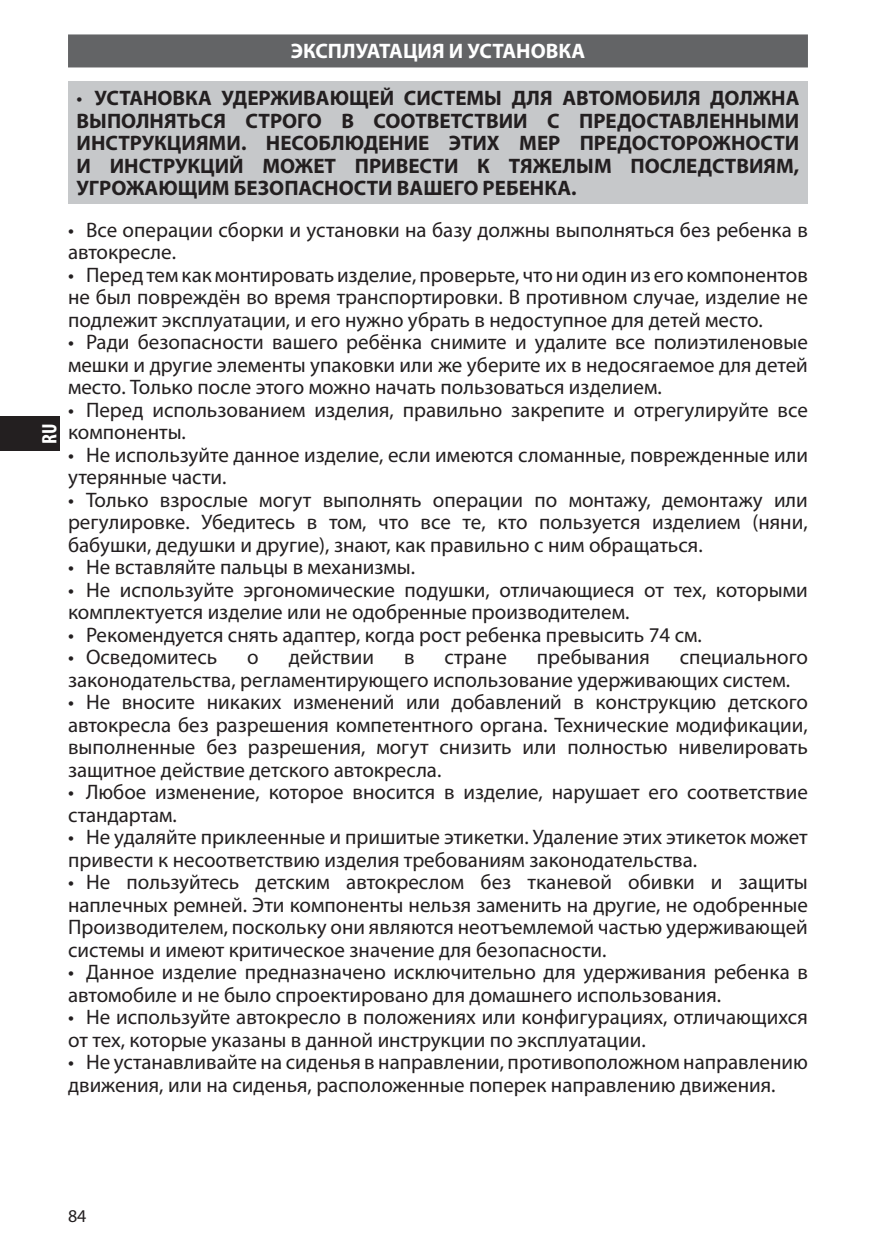
<style>
.page{position:relative;width:893px;height:1259px;background:#fff}
.page>*{position:absolute;margin:0;border:0;box-sizing:border-box;transform-origin:0 0}
.t1{font:21px/22.5px "Myriad Pro";color:#231f20}
.t2{font:700 21px/22.5px "Myriad Pro";color:#231f20;text-align:justify}
.t3{font:700 21px "Myriad Pro";color:#fff}
.t4{font:700 condensed 21px "Myriad Pro";color:#fff}
.t5{font:18px "Myriad Pro";color:#231f20}
.s1{font-weight:400}
</style>
<div class="page">
<div style="left:0;top:417px;width:60px;height:34px;background:#231f20"></div>
<div style="left:68px;top:34px;width:740px;height:33px;background:#636466"></div>
<div style="left:68px;top:81px;width:740px;height:123px;background:#c6c8ca"></div>
<p class="t4" style="left:37px;top:444px;width:22px;rotate:-90deg">RU</p>
<p class="t3" style="left:291px;top:43px;width:296px">ЭКСПЛУАТАЦИЯ И УСТАНОВКА</p>
<p class="t2" style="left:77px;top:88px;width:724px"><span class="s1">•</span> УСТАНОВКА УДЕРЖИВАЮЩЕЙ СИСТЕМЫ ДЛЯ АВТОМОБИЛЯ ДОЛЖНА ВЫПОЛНЯТЬСЯ СТРОГО В СООТВЕТСТВИИ С ПРЕДОСТАВЛЕННЫМИ ИНСТРУКЦИЯМИ. НЕСОБЛЮДЕНИЕ ЭТИХ МЕР ПРЕДОСТОРОЖНОСТИ И ИНСТРУКЦИЙ МОЖЕТ ПРИВЕСТИ К ТЯЖЕЛЫМ ПОСЛЕДСТВИЯМ, УГРОЖАЮЩИМ БЕЗОПАСНОСТИ ВАШЕГО РЕБЕНКА.</p>
<p class="t1" style="left:68px;top:220px;width:741px">• Все операции сборки и установки на базу должны выполняться без ребенка в автокресле.</p>
<p class="t1" style="left:68px;top:265px;width:741px;text-align:justify">• Перед тем как монтировать изделие, проверьте, что ни один из его компонентов не был повреждён во время транспортировки. В противном случае, изделие не подлежит эксплуатации, и его нужно убрать в недоступное для детей место.</p>
<p class="t1" style="left:68px;top:332px;width:741px;text-align:justify">• Ради безопасности вашего ребёнка снимите и удалите все полиэтиленовые мешки и другие элементы упаковки или же уберите их в недосягаемое для детей место. Только после этого можно начать пользоваться изделием.</p>
<p class="t1" style="left:68px;top:400px;width:741px">• Перед использованием изделия, правильно закрепите и отрегулируйте все компоненты.</p>
<p class="t1" style="left:68px;top:445px;width:741px">• Не используйте данное изделие, если имеются сломанные, поврежденные или утерянные части.</p>
<p class="t1" style="left:68px;top:490px;width:741px;text-align:justify">• Только взрослые могут выполнять операции по монтажу, демонтажу или регулировке. Убедитесь в том, что все те, кто пользуется изделием (няни, бабушки, дедушки и другие), знают, как правильно с ним обращаться.</p>
<p class="t1" style="left:68px;top:557px;width:349px">• Не вставляйте пальцы в механизмы.</p>
<p class="t1" style="left:68px;top:580px;width:741px">• Не используйте эргономические подушки, отличающиеся от тех, которыми комплектуется изделие или не одобренные производителем.</p>
<p class="t1" style="left:68px;top:625px;width:635px">• Рекомендуется снять адаптер, когда рост ребенка превысить 74 см.</p>
<p class="t1" style="left:68px;top:647px;width:151px">• Осведомитесь</p>
<p class="t1" style="left:247px;top:647px;width:13px">о</p>
<p class="t1" style="left:289px;top:647px;width:87px">действии</p>
<p class="t1" style="left:404px;top:647px;width:12px">в</p>
<p class="t1" style="left:445px;top:647px;width:64px">стране</p>
<p class="t1" style="left:537px;top:647px;width:115px">пребывания</p>
<p class="t1" style="left:68px;top:647px;width:741px;text-indent:612px">специального законодательства, регламентирующего использование удерживающих систем.</p>
<p class="t1" style="left:68px;top:692px;width:741px;text-align:justify">• Не вносите никаких изменений или добавлений в конструкцию детского автокресла без разрешения компетентного органа. Технические модификации, выполненные без разрешения, могут снизить или полностью нивелировать защитное действие детского автокресла.</p>
<p class="t1" style="left:68px;top:782px;width:741px">• Любое изменение, которое вносится в изделие, нарушает его соответствие стандартам.</p>
<p class="t1" style="left:68px;top:827px;width:741px">• Не удаляйте приклеенные и пришитые этикетки. Удаление этих этикеток может привести к несоответствию изделия требованиям законодательства.</p>
<p class="t1" style="left:68px;top:872px;width:741px;text-align:justify">• Не пользуйтесь детским автокреслом без тканевой обивки и защиты наплечных ремней. Эти компоненты нельзя заменить на другие, не одобренные Производителем, поскольку они являются неотъемлемой частью удерживающей системы и имеют критическое значение для безопасности.</p>
<p class="t1" style="left:68px;top:962px;width:741px">• Данное изделие предназначено исключительно для удерживания ребенка в автомобиле и не было спроектировано для домашнего использования.</p>
<p class="t1" style="left:68px;top:1007px;width:741px">• Не используйте автокресло в положениях или конфигурациях, отличающихся от тех, которые указаны в данной инструкции по эксплуатации.</p>
<p class="t1" style="left:68px;top:1052px;width:741px">• Не устанавливайте на сиденья в направлении, противоположном направлению движения, или на сиденья, расположенные поперек направлению движения.</p>
<p class="t5" style="left:68px;top:1208px;width:20px">84</p>
</div>
